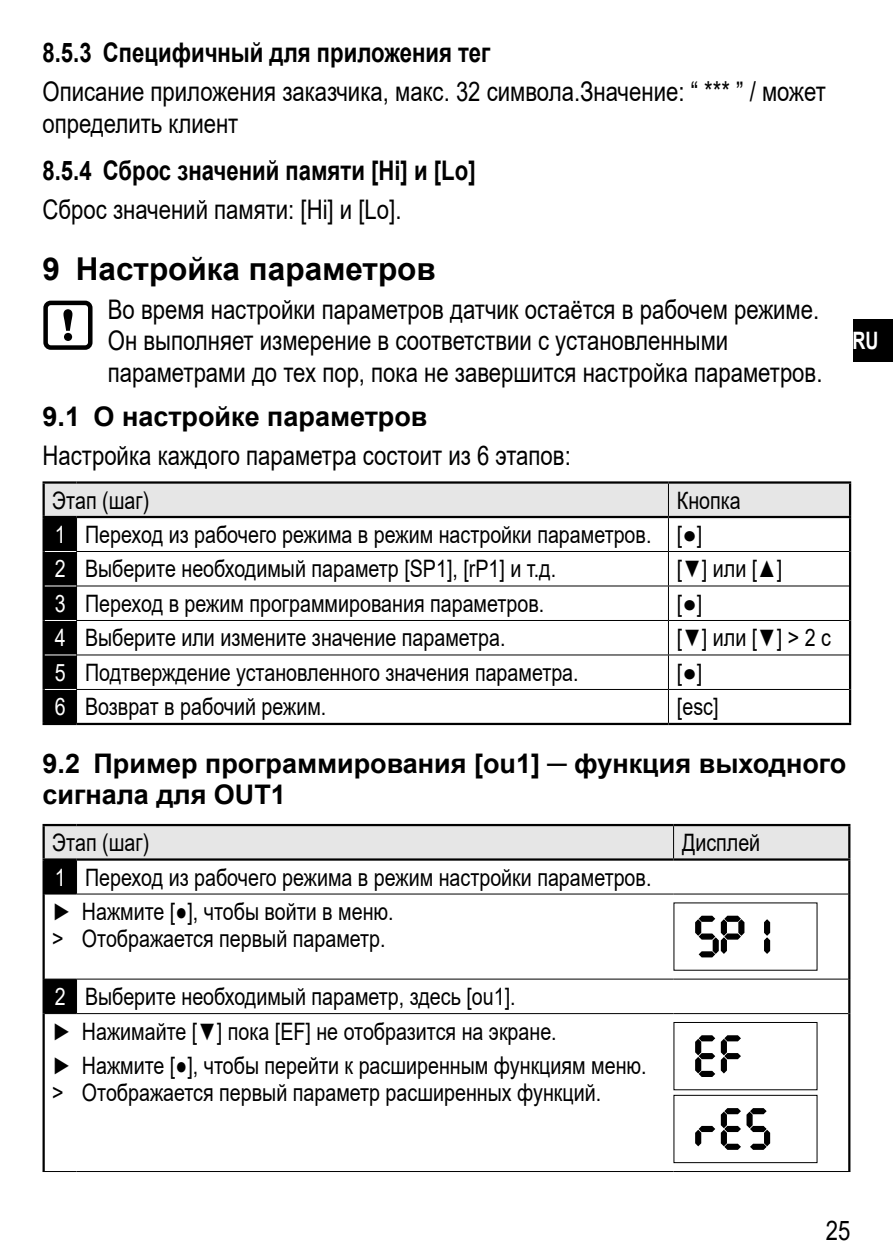
<style>
.page{position:relative;width:893px;height:1259px;background:#fff}
.page>*{position:absolute;margin:0;border:0;box-sizing:border-box;transform-origin:0 0}
.t1{font:700 31.5px "Arial";color:#000}
.t2{font:27px/31.5px "Arial";color:#000;scale:.82 1}
.t3{font:700 27px/31.5px "Arial";color:#000}
.t4{font:700 27px "Arial";color:#000;scale:.82 1}
.t5{font:24px/34.5px "Arial";color:#000;scale:.82 1}
.t6{font:700 24px "Arial";color:#fff;scale:.75 1}
.s1{color:#fff}
</style>
<div class="page">
<div style="left:853px;top:319px;width:40px;height:42px;background:#000"></div>
<div style="left:43px;top:301px;width:50px;height:49px;border:4px solid #000;border-radius:5px"></div>
<svg style="left:63px;top:309px;width:9px;height:32px"></svg>
<svg style="left:45px;top:483px;width:804px;height:240px"></svg>
<hr style="left:668px;top:483px;width:1px;height:33px;background:#000">
<hr style="left:76px;top:518px;width:1px;height:33px;background:#000">
<hr style="left:668px;top:518px;width:1px;height:33px;background:#000">
<hr style="left:76px;top:690px;width:1px;height:33px;background:#000">
<hr style="left:76px;top:551px;width:592px;height:1px;background:#000">
<hr style="left:76px;top:620px;width:592px;height:1px;background:#000">
<hr style="left:76px;top:654px;width:592px;height:1px;background:#000">
<hr style="left:76px;top:689px;width:592px;height:1px;background:#000">
<hr style="left:668px;top:552px;width:1px;height:33px;background:#000">
<hr style="left:668px;top:690px;width:1px;height:33px;background:#000">
<hr style="left:668px;top:551px;width:181px;height:1px;background:#000">
<hr style="left:668px;top:620px;width:181px;height:1px;background:#000">
<hr style="left:668px;top:654px;width:181px;height:1px;background:#000">
<hr style="left:668px;top:689px;width:181px;height:1px;background:#000">
<hr style="left:76px;top:586px;width:1px;height:34px;background:#000">
<hr style="left:76px;top:621px;width:1px;height:33px;background:#000">
<hr style="left:76px;top:655px;width:1px;height:34px;background:#000">
<hr style="left:76px;top:585px;width:592px;height:1px;background:#000">
<hr style="left:668px;top:586px;width:1px;height:34px;background:#000">
<hr style="left:668px;top:621px;width:1px;height:33px;background:#000">
<hr style="left:668px;top:655px;width:1px;height:34px;background:#000">
<hr style="left:668px;top:585px;width:181px;height:1px;background:#000">
<hr style="left:43px;top:518px;width:2px;height:33px;background:#000">
<hr style="left:849px;top:518px;width:2px;height:33px;background:#000">
<hr style="left:849px;top:551px;width:2px;height:35px;background:#000">
<hr style="left:43px;top:586px;width:2px;height:34px;background:#000">
<hr style="left:849px;top:586px;width:2px;height:34px;background:#000">
<hr style="left:43px;top:620px;width:2px;height:35px;background:#000">
<hr style="left:849px;top:620px;width:2px;height:35px;background:#000">
<hr style="left:43px;top:655px;width:2px;height:34px;background:#000">
<hr style="left:849px;top:655px;width:2px;height:34px;background:#000">
<hr style="left:43px;top:689px;width:2px;height:34px;background:#000">
<hr style="left:849px;top:689px;width:2px;height:34px;background:#000">
<hr style="left:43px;top:723px;width:34px;height:2px;background:#000">
<hr style="left:77px;top:723px;width:591px;height:2px;background:#000">
<hr style="left:668px;top:723px;width:183px;height:2px;background:#000">
<hr style="left:43px;top:481px;width:34px;height:2px;background:#000">
<hr style="left:43px;top:483px;width:2px;height:33px;background:#000">
<hr style="left:77px;top:481px;width:591px;height:2px;background:#000">
<hr style="left:668px;top:481px;width:183px;height:2px;background:#000">
<hr style="left:849px;top:483px;width:2px;height:33px;background:#000">
<hr style="left:43px;top:516px;width:34px;height:2px;background:#000">
<hr style="left:77px;top:516px;width:591px;height:2px;background:#000">
<hr style="left:668px;top:516px;width:183px;height:2px;background:#000">
<hr style="left:43px;top:551px;width:2px;height:35px;background:#000">
<hr style="left:76px;top:552px;width:1px;height:33px;background:#000">
<hr style="left:45px;top:551px;width:31px;height:1px;background:#fff">
<hr style="left:45px;top:585px;width:31px;height:1px;background:#fff">
<hr style="left:45px;top:620px;width:31px;height:1px;background:#fff">
<hr style="left:45px;top:654px;width:31px;height:1px;background:#fff">
<hr style="left:45px;top:689px;width:31px;height:1px;background:#fff">
<hr style="left:848px;top:860px;width:2px;height:34px;background:#000">
<hr style="left:848px;top:979px;width:2px;height:34px;background:#000">
<hr style="left:45px;top:1013px;width:32px;height:1px;background:#000">
<hr style="left:77px;top:1013px;width:597px;height:1px;background:#000">
<hr style="left:674px;top:1013px;width:174px;height:1px;background:#000">
<hr style="left:43px;top:1171px;width:34px;height:1px;background:#000">
<hr style="left:77px;top:1171px;width:597px;height:1px;background:#000">
<hr style="left:674px;top:1171px;width:176px;height:1px;background:#000">
<hr style="left:43px;top:860px;width:2px;height:34px;background:#000">
<hr style="left:43px;top:894px;width:2px;height:85px;background:#000">
<hr style="left:848px;top:894px;width:2px;height:85px;background:#000">
<hr style="left:43px;top:979px;width:2px;height:34px;background:#000">
<hr style="left:43px;top:1013px;width:2px;height:158px;background:#000">
<hr style="left:848px;top:1013px;width:2px;height:158px;background:#000">
<hr style="left:43px;top:826px;width:2px;height:32px;background:#000">
<hr style="left:43px;top:824px;width:34px;height:2px;background:#000">
<hr style="left:77px;top:824px;width:597px;height:2px;background:#000">
<hr style="left:43px;top:858px;width:34px;height:2px;background:#000">
<hr style="left:674px;top:858px;width:176px;height:2px;background:#000">
<hr style="left:674px;top:824px;width:176px;height:2px;background:#000">
<hr style="left:848px;top:826px;width:2px;height:32px;background:#000">
<svg style="left:44px;top:825px;width:805px;height:188px"></svg>
<svg style="left:695px;top:1035px;width:46px;height:42px"></svg>
<div style="left:674px;top:1022px;width:143px;height:68px;border:1px solid #000"></div>
<svg style="left:695px;top:1108px;width:76px;height:41px"></svg>
<div style="left:674px;top:1095px;width:143px;height:68px;border:1px solid #000"></div>
<p class="t4" style="left:43px;top:34px;width:548px">8.5.3 Специфичный для приложения тег</p>
<p class="t2" style="left:43px;top:76px;width:957px">Описание приложения заказчика, макс. 32 символа.Значение: “ *** ” / может определить клиент</p>
<p class="t4" style="left:43px;top:151px;width:530px">8.5.4 Сброс значений памяти [Hi] и [Lo]</p>
<p class="t2" style="left:43px;top:193px;width:435px">Сброс значений памяти: [Hi] и [Lo].</p>
<h1 class="t1" style="left:43px;top:246px;width:395px">9 Настройка параметров</h1>
<p class="t2" style="left:108px;top:293px;width:868px">Во время настройки параметров датчик остаётся в рабочем режиме.<br>Он выполняет измерение в соответствии с установленными параметрами до тех пор, пока не завершится настройка параметров.</p>
<p class="t3" style="left:43px;top:401px;width:387px">9.1 О настройке параметров</p>
<p class="t2" style="left:43px;top:440px;width:646px">Настройка каждого параметра состоит из 6 этапов:</p>
<p class="t5" style="left:52px;top:483px;width:120px">Этап (шаг)</p>
<p class="t5" style="left:55px;top:483px;width:838px;text-indent:622px">Кнопка<br><span class="s1">1</span> Переход из рабочего режима в режим настройки параметров. [●]<br><span class="s1">2</span> Выберите необходимый параметр [SP1], [rP1] и т.д.</p>
<p class="t5" style="left:677px;top:551px;width:130px">[▼] или [▲]</p>
<p class="t5" style="left:55px;top:586px;width:594px"><span class="s1">3</span> Переход в режим программирования параметров.</p>
<p class="t5" style="left:677px;top:586px;width:33px">[●]</p>
<p class="t5" style="left:55px;top:620px;width:547px"><span class="s1">4</span> Выберите или измените значение параметра.</p>
<p class="t5" style="left:677px;top:620px;width:189px">[▼] или [▼] &gt; 2 с</p>
<p class="t5" style="left:55px;top:655px;width:636px"><span class="s1">5</span> Подтверждение установленного значения параметра.</p>
<p class="t5" style="left:677px;top:655px;width:33px">[●]</p>
<p class="t5" style="left:55px;top:689px;width:328px"><span class="s1">6</span> Возврат в рабочий режим.</p>
<p class="t5" style="left:677px;top:689px;width:52px">[esc]</p>
<p class="t3" style="left:43px;top:748px;width:805px">9.2 Пример программирования [ou1] ─ функция выходного сигнала для OUT1</p>
<p class="t5" style="left:52px;top:825px;width:120px">Этап (шаг)</p>
<p class="t5" style="left:682px;top:825px;width:97px">Дисплей</p>
<p class="t5" style="left:52px;top:859px;width:728px"><span class="s1">1</span> Переход из рабочего режима в режим настройки параметров. ► Нажмите [●], чтобы войти в меню.</p>
<p class="t5" style="left:52px;top:921px;width:404px">&gt; Отображается первый параметр.</p>
<p class="t5" style="left:52px;top:979px;width:722px"><span class="s1">2</span> Выберите необходимый параметр, здесь [ou1].<br>► Нажимайте [▼] пока [EF] не отобразится на экране.<br>► Нажмите [●], чтобы перейти к расширенным функциям меню.</p>
<p class="t5" style="left:52px;top:1075px;width:667px">&gt; Отображается первый параметр расширенных функций.</p>
<p class="t6" style="left:853px;top:324px;width:36px">RU</p>
<p class="t2" style="left:826px;top:1215px;width:32px">25</p>
</div>
